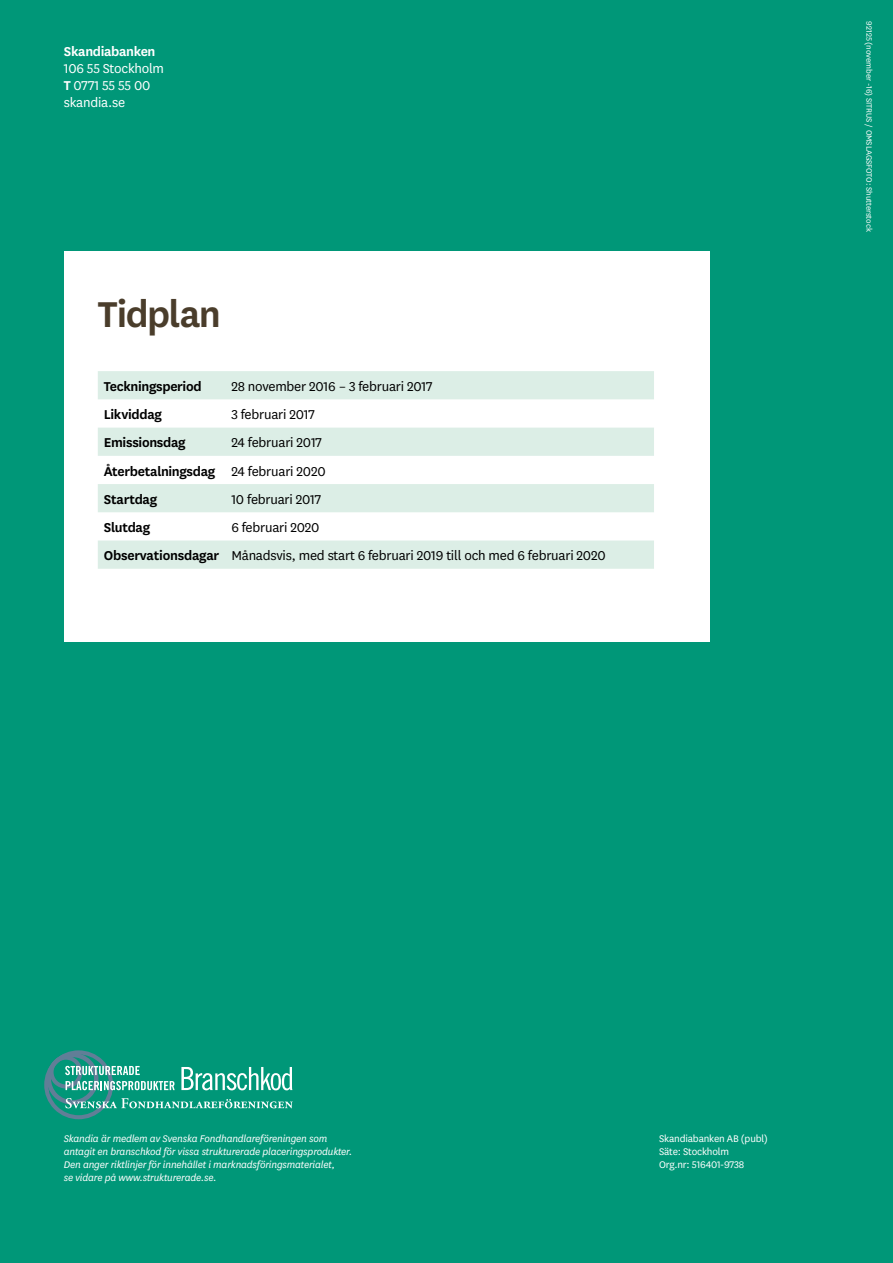
<style>
.page{position:relative;width:893px;height:1263px;background:#009778}
.page>*{position:absolute;margin:0;border:0;box-sizing:border-box;transform-origin:0 0}
.t1{font:600 42px "Skandia Sans";letter-spacing:-.03em;color:#4a3d2b}
.t2{font:15px/28.2px "Skandia Sans";letter-spacing:-.015em;color:#000}
.t3{font:600 15px "Skandia Sans";letter-spacing:-.02em;color:#000}
.t4{font:15px/17px "Skandia Sans";letter-spacing:-.015em;color:#fff}
.t5{font:600 15px "Skandia Sans";letter-spacing:-.02em;color:#fff}
.t6{font:italic 11.25px/12.9px "Skandia Sans";letter-spacing:-.015em;color:#fff}
.t7{font:11.25px/12.9px "Skandia Sans";letter-spacing:-.015em;color:#fff}
.t8{font:9px "Skandia Sans";letter-spacing:-.005em;color:#fff}
.s1{font-weight:600}
</style>
<div class="page">
<svg style="left:44px;top:1050px;width:249px;height:69px"></svg>
<div style="left:65px;top:252px;width:645px;height:390px;background:#fff"></div>
<svg style="left:98px;top:371px;width:556px;height:198px;fill:#dceee6"></svg>
<h2 class="t5" style="left:64px;top:41px;width:93px">Skandiabanken</h2>
<h2 class="t4" style="left:64px;top:59px;width:102px">106 55 Stockholm<br><span class="s1">T</span> 0771 55 55 00 skandia.se</h2>
<h1 class="t1" style="left:98px;top:285px;width:125px">Tidplan</h1>
<h2 class="t3" style="left:104px;top:376px;width:99px">Teckningsperiod</h2>
<h2 class="t2" style="left:231px;top:372px;width:203px">28 november 2016 – 3 februari 2017</h2>
<h2 class="t3" style="left:104px;top:404px;width:60px">Likviddag</h2>
<h2 class="t2" style="left:231px;top:400px;width:85px">3 februari 2017</h2>
<h2 class="t3" style="left:104px;top:432px;width:83px">Emissionsdag</h2>
<h2 class="t2" style="left:104px;top:428px;width:223px;text-indent:128px">24 februari 2017<br><span class="s1">Återbetalningsdag</span> 24 februari 2020<br><span class="s1">Startdag</span></h2>
<h2 class="t2" style="left:231px;top:484px;width:91px">10 februari 2017</h2>
<h2 class="t2" style="left:104px;top:513px;width:503px;text-indent:128px">6 februari 2020<br><span class="s1">Observationsdagar</span> Månadsvis, med start 6 februari 2019 till och med 6 februari 2020</h2>
<h2 class="t3" style="left:104px;top:517px;width:48px">Slutdag</h2>
<p class="t8" style="left:875px;top:21px;width:212px;rotate:90deg">92125 (november -16) SITRUS / OMSLAGSFOTO: Shutterstock</p>
<p class="t6" style="left:64px;top:1132px;width:290px">Skandia är medlem av Svenska Fondhandlareföreningen som antagit en branschkod för vissa strukturerade placeringsprodukter.<br>Den anger riktlinjer för innehållet i marknadsföringsmaterialet,<br>se vidare på www.strukturerade.se.</p>
<p class="t7" style="left:659px;top:1132px;width:110px">Skandiabanken AB (publ)<br>Säte: Stockholm<br>Org.nr: 516401-9738</p>
</div>
